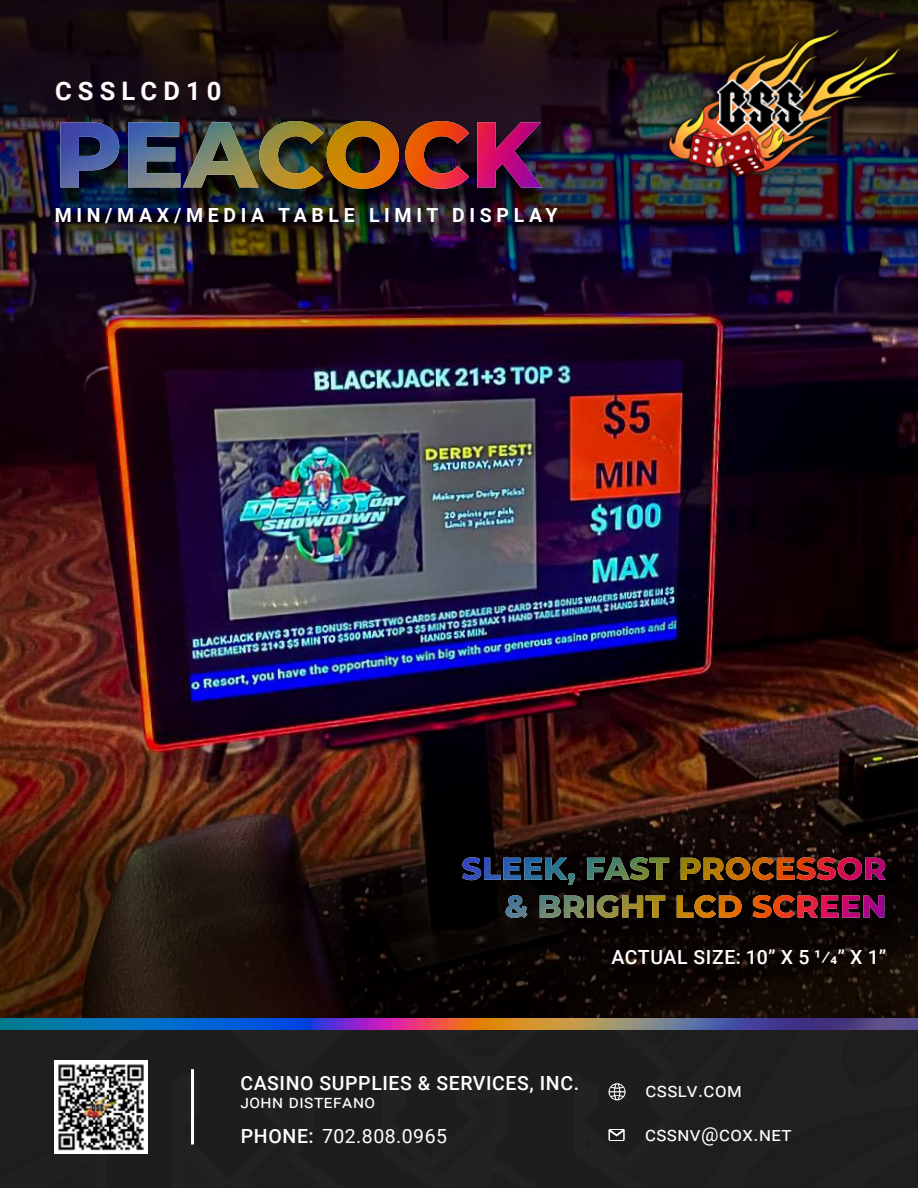
<style>
.page{position:relative;width:918px;height:1188px;background:#fff}
.page>*{position:absolute;margin:0;border:0;box-sizing:border-box;transform-origin:0 0}
.t1{font:700 25.5px "Roboto";letter-spacing:.24em;color:#fff}
.t2{font:500 19.5px "Roboto";letter-spacing:.03em;color:#fff}
.t3{font:19.5px "Roboto";letter-spacing:.025em;color:#fff}
.t4{font:700 19.5px "Roboto";letter-spacing:.24em;color:#fff}
.t5{font:18px "Roboto";letter-spacing:.03em;color:#fff}
.s1{font-weight:500}
</style>
<div class="page">
<img style="left:0;top:0;width:918px;height:1018px">
<img style="left:0;top:1018px;width:918px;height:12px">
<div style="left:0;top:1030px;width:918px;height:158px;background:#1e1e1e"></div>
<div style="left:50px;top:89px;width:180px;height:34px;background:#000;opacity:.75"></div>
<div style="left:50px;top:215px;width:517px;height:31px;background:#000;opacity:.75"></div>
<div style="left:54px;top:128px;width:497px;height:84px;background:#000;opacity:.75"></div>
<img style="left:61px;top:121px;width:481px;height:68px">
<div style="left:606px;top:956px;width:289px;height:30px;background:#000;opacity:.75"></div>
<div style="left:465px;top:860px;width:438px;height:76px;background:#070201"></div>
<svg style="left:795px;top:895px;width:89px;height:23px"></svg>
<img style="left:506px;top:895px;width:289px;height:23px">
<svg style="left:462px;top:857px;width:424px;height:28px"></svg>
<img style="left:726px;top:857px;width:136px;height:23px">
<div style="left:660px;top:20px;width:247px;height:165px;background:#000;opacity:.75"></div>
<img style="left:666px;top:27px;width:233px;height:153px">
<hr style="left:191px;top:1069px;width:3px;height:76px;background:#fff">
<img style="left:54px;top:1060px;width:94px;height:94px">
<svg style="left:608px;top:1083px;width:18px;height:17px"></svg>
<svg style="left:608px;top:1129px;width:17px;height:12px"></svg>
<h1 class="t1" style="left:55px;top:73px;width:168px">CSSLCD10</h1>
<p class="t4" style="left:55px;top:202px;width:504px">MIN/MAX/MEDIA TABLE LIMIT DISPLAY</p>
<p class="t2" style="left:611px;top:943px;width:277px">ACTUAL SIZE: 10” X 5 1/4” X 1”</p>
<p class="t2" style="left:240px;top:1070px;width:340px">CASINO SUPPLIES &amp; SERVICES, INC.</p>
<p class="t3" style="left:645px;top:1077px;width:98px">CSSLV.COM</p>
<p class="t5" style="left:240px;top:1089px;width:136px">JOHN DISTEFANO</p>
<p class="t3" style="left:645px;top:1120px;width:148px">CSSNV@COX.NET</p>
<p class="t3" style="left:241px;top:1122px;width:208px"><span class="s1">PHONE:</span> 702.808.0965</p>
</div>
